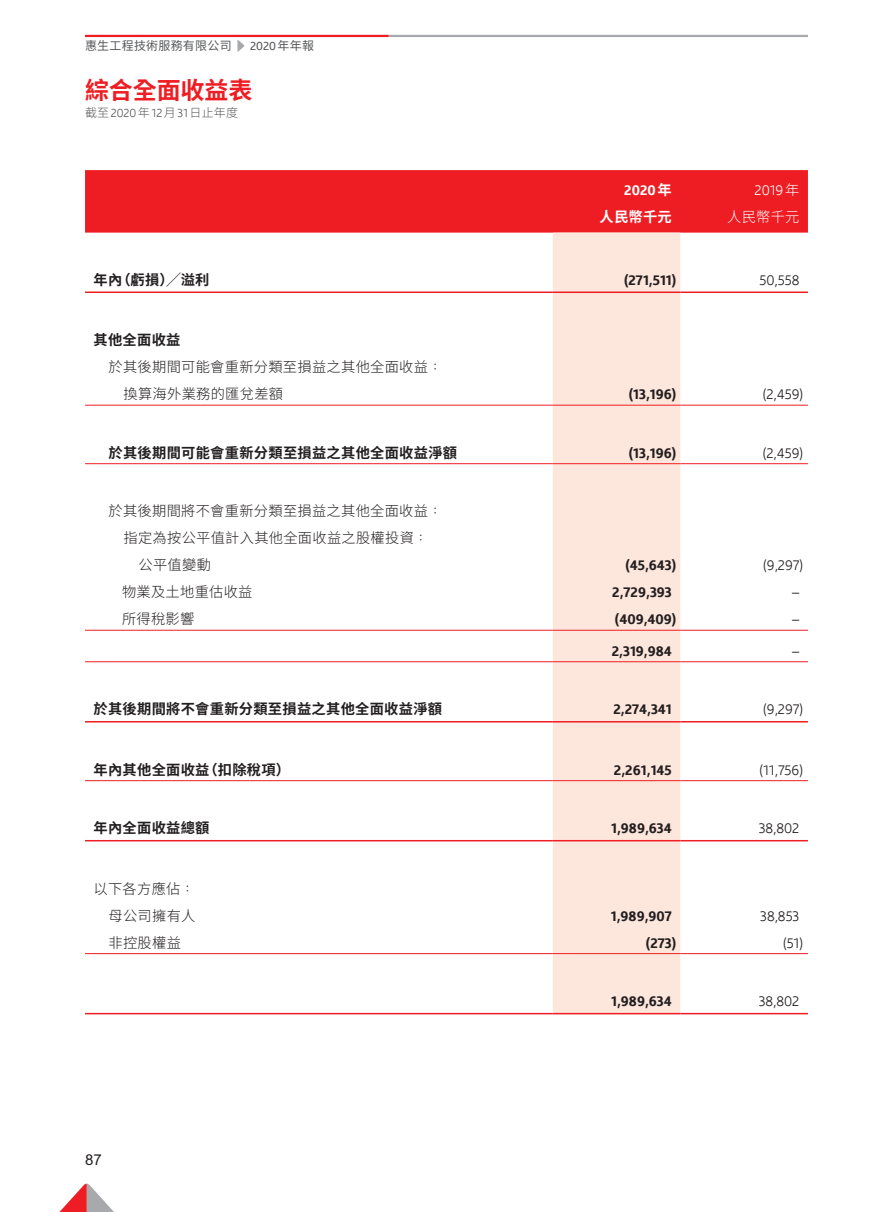
<style>
.page{position:relative;width:893px;height:1212px;background:#fff}
.page>*{position:absolute;margin:0;border:0;box-sizing:border-box;transform-origin:0 0}
.t1{font:700 24px "Noto Sans CJ Ksc";color:#ee1d23}
.t2{font:500 15px "M Hei HK";color:#231f20}
.t3{font:300 14.25px/26.8px "Noto Sans CJ Ksc";letter-spacing:.02em;color:#231f20}
.t4{font:700 14.25px "Hedley New";color:#231f20}
.t5{font:700 14.25px "Noto Sans CJ Ksc";letter-spacing:.02em;color:#231f20}
.t6{font:300 14.25px "Hedley New";color:#231f20}
.t7{font:300 14.25px "Hedley New";color:#fff}
.t8{font:700 14.25px "Hedley New";color:#fff}
.t9{font:300 14.25px "Noto Sans CJ Ksc";letter-spacing:.02em;color:#fff}
.t10{font:700 14.25px "Noto Sans CJ Ksc";letter-spacing:.02em;color:#fff}
.t11{font:300 12px "Noto Sans CJ Ksc";letter-spacing:.02em;color:#57585a}
.t12{font:12px "Noto Sans Mono CJ Ksc";letter-spacing:.02em;color:#57585a}
.t13{font:12px "Hedley New";color:#57585a}
.s1{font-family:"Noto Sans Mono CJ Ksc"}
.s2{font-family:"Hedley New"}
.s3{font-weight:700}
.s4{font-family:"M Hei HK"}
.s5{font-family:"Noto Sans CJ Ksc"}
</style>
<div class="page">
<hr style="left:389px;top:35px;width:419px;height:2px;background:#a8a9ad">
<svg style="left:59px;top:1183px;width:55px;height:29px"></svg>
<hr style="left:85px;top:35px;width:304px;height:2px;background:#ee1d23">
<svg style="left:237px;top:40px;width:7px;height:12px"></svg>
<div style="left:85px;top:170px;width:723px;height:63px;background:#ee1d23"></div>
<div style="left:553px;top:233px;width:127px;height:780px;background:#fde7dc"></div>
<hr style="left:85px;top:291px;width:468px;height:2px;background:#ee1d23">
<hr style="left:553px;top:291px;width:127px;height:2px;background:#ee1d23">
<hr style="left:680px;top:291px;width:128px;height:2px;background:#ee1d23">
<hr style="left:85px;top:405px;width:468px;height:1px;background:#ee1d23">
<hr style="left:553px;top:405px;width:127px;height:1px;background:#ee1d23">
<hr style="left:680px;top:405px;width:128px;height:1px;background:#ee1d23">
<hr style="left:85px;top:463px;width:468px;height:1px;background:#ee1d23">
<hr style="left:553px;top:463px;width:127px;height:1px;background:#ee1d23">
<hr style="left:680px;top:463px;width:128px;height:1px;background:#ee1d23">
<hr style="left:85px;top:630px;width:468px;height:1px;background:#ee1d23">
<hr style="left:553px;top:630px;width:127px;height:1px;background:#ee1d23">
<hr style="left:680px;top:630px;width:128px;height:1px;background:#ee1d23">
<hr style="left:85px;top:661px;width:468px;height:1px;background:#ee1d23">
<hr style="left:553px;top:661px;width:127px;height:1px;background:#ee1d23">
<hr style="left:680px;top:661px;width:128px;height:1px;background:#ee1d23">
<hr style="left:85px;top:721px;width:468px;height:1px;background:#ee1d23">
<hr style="left:553px;top:721px;width:127px;height:1px;background:#ee1d23">
<hr style="left:680px;top:721px;width:128px;height:1px;background:#ee1d23">
<hr style="left:85px;top:780px;width:468px;height:1px;background:#ee1d23">
<hr style="left:553px;top:780px;width:127px;height:1px;background:#ee1d23">
<hr style="left:680px;top:780px;width:128px;height:1px;background:#ee1d23">
<hr style="left:85px;top:840px;width:468px;height:1px;background:#ee1d23">
<hr style="left:553px;top:840px;width:127px;height:1px;background:#ee1d23">
<hr style="left:680px;top:840px;width:128px;height:1px;background:#ee1d23">
<hr style="left:85px;top:953px;width:468px;height:1px;background:#ee1d23">
<hr style="left:553px;top:953px;width:127px;height:1px;background:#ee1d23">
<hr style="left:680px;top:953px;width:128px;height:1px;background:#ee1d23">
<hr style="left:85px;top:1013px;width:468px;height:1px;background:#ee1d23">
<hr style="left:553px;top:1013px;width:127px;height:1px;background:#ee1d23">
<hr style="left:680px;top:1013px;width:128px;height:1px;background:#ee1d23">
<p class="t12" style="left:85px;top:39px;width:148px">惠生工程技術服務有限公司</p>
<p class="t13" style="left:250px;top:39px;width:65px">2020<span class="s1">年年報</span></p>
<h1 class="t1" style="left:109px;top:76px;width:25px">合</h1>
<h1 class="t1" style="left:157px;top:76px;width:97px">面收益表</h1>
<p class="t11" style="left:85px;top:106px;width:155px">截至<span class="s2">2020</span>年<span class="s2">12</span>月<span class="s2">31</span>日止年度</p>
<p class="t5" style="left:116px;top:272px;width:95px">（虧損）╱溢利</p>
<p class="t5" style="left:94px;top:272px;width:30px">年內</p>
<p class="t3" style="left:109px;top:327px;width:335px;text-indent:-15px"><span class="s3">其他全面收益<br></span>於其後期間可能會重新分類至損益之其他全面收益<span class="s4">：</span></p>
<p class="t3" style="left:124px;top:381px;width:161px">換算海外業務的匯兌差額</p>
<p class="t5" style="left:109px;top:445px;width:350px">於其後期間可能會重新分類至損益之其他全面收益淨額</p>
<p class="t3" style="left:109px;top:498px;width:335px;text-align:center">於其後期間將不會重新分類至損益之其他全面收益<span class="s4">：</span>指定為按公平值計入其他全面收益之股權投資<span class="s4">：</span></p>
<p class="t3" style="left:139px;top:552px;width:74px">公平值變動</p>
<p class="t3" style="left:122px;top:579px;width:132px">物業及土地重估收益</p>
<p class="t3" style="left:122px;top:606px;width:74px">所得稅影響</p>
<p class="t5" style="left:94px;top:701px;width:350px">於其後期間將不會重新分類至損益之其他全面收益淨額</p>
<p class="t5" style="left:204px;top:761px;width:88px">（扣除稅項(</p>
<p class="t5" style="left:94px;top:761px;width:117px">年內其他全面收益</p>
<p class="t5" style="left:94px;top:820px;width:117px">年內全面收益總額</p>
<p class="t3" style="left:94px;top:875px;width:103px">以下各方應佔<span class="s4">：</span></p>
<p class="t3" style="left:109px;top:902px;width:88px">母公司擁有人</p>
<p class="t3" style="left:109px;top:929px;width:74px">非控股權益</p>
<p class="t2" style="left:85px;top:1148px;width:18px">87</p>
<p class="t8" style="left:624px;top:182px;width:49px">2020<span class="s5">年</span></p>
<p class="t7" style="left:755px;top:182px;width:46px">2019 <span class="s5">年</span></p>
<p class="t10" style="left:599px;top:209px;width:74px">人民幣千元</p>
<p class="t9" style="left:727px;top:209px;width:74px">人民幣千元</p>
<p class="t4" style="left:624px;top:272px;width:54px">)271,511(</p>
<p class="t6" style="left:759px;top:272px;width:41px">50,558</p>
<p class="t4" style="left:628px;top:386px;width:50px">)13,196(</p>
<p class="t6" style="left:762px;top:386px;width:42px">)2,459(</p>
<p class="t4" style="left:628px;top:445px;width:50px">)13,196(</p>
<p class="t6" style="left:762px;top:445px;width:42px">)2,459(</p>
<p class="t4" style="left:625px;top:557px;width:53px">)45,643(</p>
<p class="t6" style="left:763px;top:557px;width:42px">)9,297(</p>
<p class="t4" style="left:612px;top:584px;width:61px">2,729,393</p>
<p class="t6" style="left:792px;top:584px;width:9px">–</p>
<p class="t4" style="left:615px;top:611px;width:63px">)409,409(</p>
<p class="t6" style="left:792px;top:611px;width:9px">–</p>
<p class="t4" style="left:612px;top:643px;width:62px">2,319,984</p>
<p class="t6" style="left:792px;top:643px;width:9px">–</p>
<p class="t4" style="left:613px;top:701px;width:60px">2,274,341</p>
<p class="t6" style="left:763px;top:701px;width:42px">)9,297(</p>
<p class="t4" style="left:614px;top:762px;width:59px">2,261,145</p>
<p class="t6" style="left:759px;top:762px;width:46px">)11,756(</p>
<p class="t4" style="left:611px;top:820px;width:62px">1,989,634</p>
<p class="t6" style="left:759px;top:820px;width:42px">38,802</p>
<p class="t4" style="left:611px;top:908px;width:63px">1,989,907</p>
<p class="t6" style="left:760px;top:908px;width:41px">38,853</p>
<p class="t4" style="left:646px;top:935px;width:32px">)273(</p>
<p class="t6" style="left:783px;top:935px;width:22px">)51(</p>
<p class="t4" style="left:611px;top:993px;width:62px">1,989,634</p>
<p class="t6" style="left:759px;top:993px;width:42px">38,802</p>
</div>
